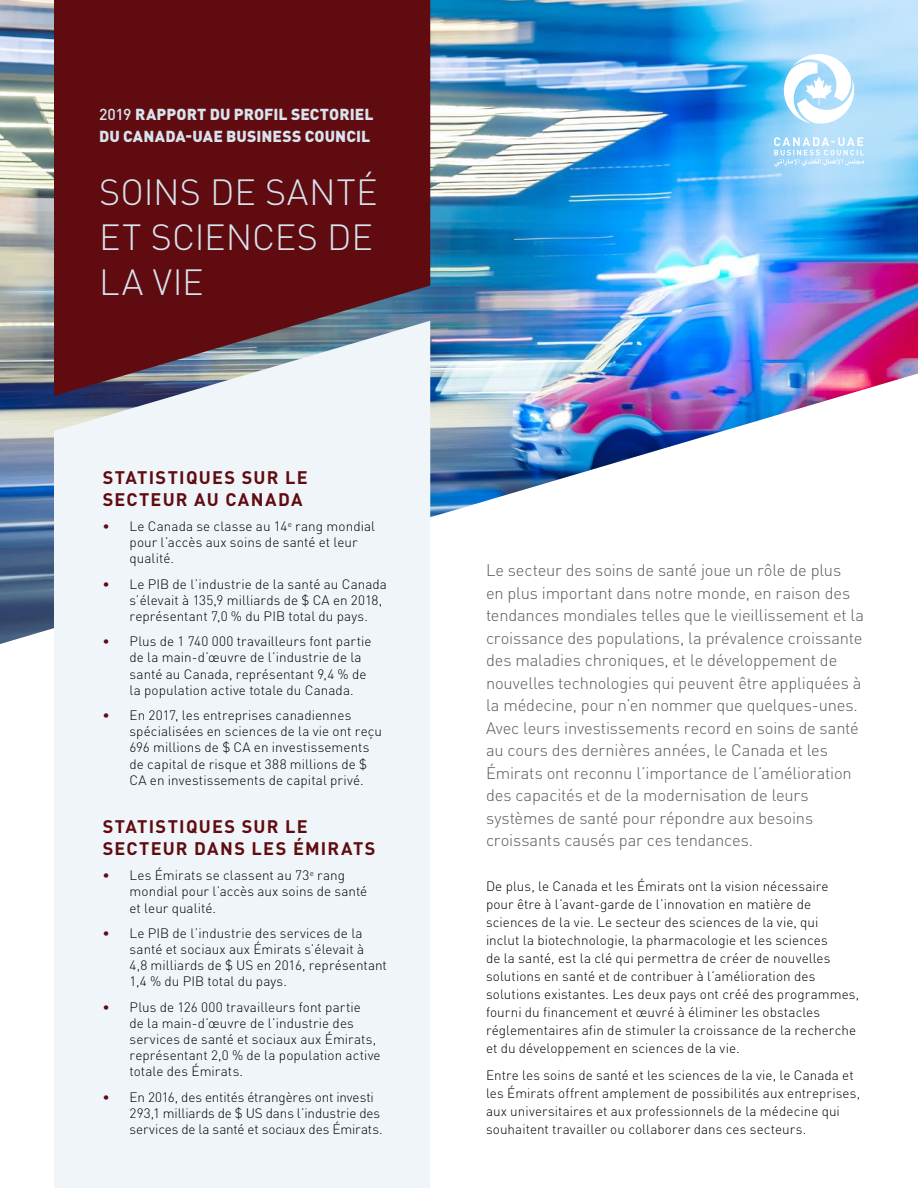
<style>
.page{position:relative;width:918px;height:1188px;background:#fff}
.page>*{position:absolute;margin:0;border:0;box-sizing:border-box;transform-origin:0 0}
.t1{font:300 36px/45px "DIN Pro";color:#d7e3ee}
.t2{font:700 18px/21.6px "DIN Pro";letter-spacing:.07em;color:#600b0f}
.t3{font:300 16.5px/22.5px "DIN Pro";letter-spacing:-.01em;color:#58595b}
.t4{font:900 15.75px/21.6px "DIN Pro";letter-spacing:.005em;color:#d7e3ee}
.t5{font:300 13.5px/16.2px "DIN Pro";letter-spacing:.005em;color:#000}
.s1{font-weight:500}
.s2{color:#600b0f}
</style>
<div class="page">
<img style="left:0;top:0;width:918px;height:644px">
<div style="left:54px;top:0;width:376px;height:321px;background:#600b0f"></div>
<div style="left:54px;top:321px;width:376px;height:867px;background:#eff5f8"></div>
<svg style="left:774px;top:137px;width:90px;height:30px;background:#bee3fa"></svg>
<svg style="left:781px;top:54px;width:74px;height:71px"></svg>
<p class="t4" style="left:99px;top:101px;width:276px"><span class="s1">2019</span> RAPPORT DU PROFIL SECTORIEL<br>DU CANADA-UAE BUSINESS COUNCIL</p>
<h1 class="t1" style="left:99px;top:166px;width:280px">SOINS DE SANTÉ<br>ET SCIENCES DE<br>LA VIE</h1>
<h2 class="t2" style="left:103px;top:465px;width:207px">STATISTIQUES SUR LE<br>SECTEUR AU CANADA</h2>
<p class="t5" style="left:130px;top:517px;width:247px;text-indent:-27px"><span class="s2">•</span> Le Canada se classe au 14<sup>e</sup> rang mondial pour l’accès aux soins de santé et leur qualité.</p>
<p class="t5" style="left:130px;top:574px;width:259px;text-indent:-27px"><span class="s2">•</span> Le PIB de l’industrie de la santé au Canada s’élevait à 135,9 milliards de $ CA en 2018, représentant 7,0 % du PIB total du pays.</p>
<p class="t5" style="left:130px;top:632px;width:243px;text-indent:-27px"><span class="s2">•</span> Plus de 1 740 000 travailleurs font partie de la main-d’œuvre de l’industrie de la santé au Canada, représentant 9,4 % de la population active totale du Canada.</p>
<p class="t5" style="left:130px;top:706px;width:254px;text-indent:-27px"><span class="s2">•</span> En 2017, les entreprises canadiennes spécialisées en sciences de la vie ont reçu 696 millions de $ CA en investissements de capital de risque et 388 millions de $ CA en investissements de capital privé.</p>
<h2 class="t2" style="left:103px;top:814px;width:274px">STATISTIQUES SUR LE<br>SECTEUR DANS LES ÉMIRATS</h2>
<p class="t5" style="left:130px;top:866px;width:239px;text-indent:-27px"><span class="s2">•</span> Les Émirats se classent au 73<sup>e</sup> rang mondial pour l’accès aux soins de santé et leur qualité.</p>
<p class="t5" style="left:130px;top:924px;width:259px;text-indent:-27px"><span class="s2">•</span> Le PIB de l’industrie des services de la santé et sociaux aux Émirats s’élevait à<br>4,8 milliards de $ US en 2016, représentant 1,4 % du PIB total du pays.</p>
<p class="t5" style="left:130px;top:997px;width:253px;text-indent:-27px"><span class="s2">•</span> Plus de 126 000 travailleurs font partie<br>de la main-d’œuvre de l’industrie des services de santé et sociaux aux Émirats, représentant 2,0 % de la population active totale des Émirats.</p>
<p class="t5" style="left:130px;top:1087px;width:254px;text-indent:-27px"><span class="s2">•</span> En 2016, des entités étrangères ont investi<br>293,1 milliards de $ US dans l’industrie des services de la santé et sociaux des Émirats.</p>
<p class="t3" style="left:486px;top:557px;width:379px">Le secteur des soins de santé joue un rôle de plus<br>en plus important dans notre monde, en raison des tendances mondiales telles que le vieillissement et la croissance des populations, la prévalence croissante des maladies chroniques, et le développement de nouvelles technologies qui peuvent être appliquées à la médecine, pour n’en nommer que quelques-unes.<br>Avec leurs investissements record en soins de santé au cours des dernières années, le Canada et les Émirats ont reconnu l’importance de l’amélioration des capacités et de la modernisation de leurs systèmes de santé pour répondre aux besoins croissants causés par ces tendances.</p>
<p class="t5" style="left:486px;top:876px;width:375px;line-height:18px">De plus, le Canada et les Émirats ont la vision nécessaire pour être à l’avant-garde de l’innovation en matière de sciences de la vie. Le secteur des sciences de la vie, qui<br>inclut la biotechnologie, la pharmacologie et les sciences<br>de la santé, est la clé qui permettra de créer de nouvelles solutions en santé et de contribuer à l’amélioration des solutions existantes. Les deux pays ont créé des programmes, fourni du financement et œuvré à éliminer les obstacles réglementaires afin de stimuler la croissance de la recherche et du développement en sciences de la vie.</p>
<p class="t5" style="left:486px;top:1065px;width:376px;line-height:18px">Entre les soins de santé et les sciences de la vie, le Canada et les Émirats offrent amplement de possibilités aux entreprises, aux universitaires et aux professionnels de la médecine qui souhaitent travailler ou collaborer dans ces secteurs.</p>
</div>
